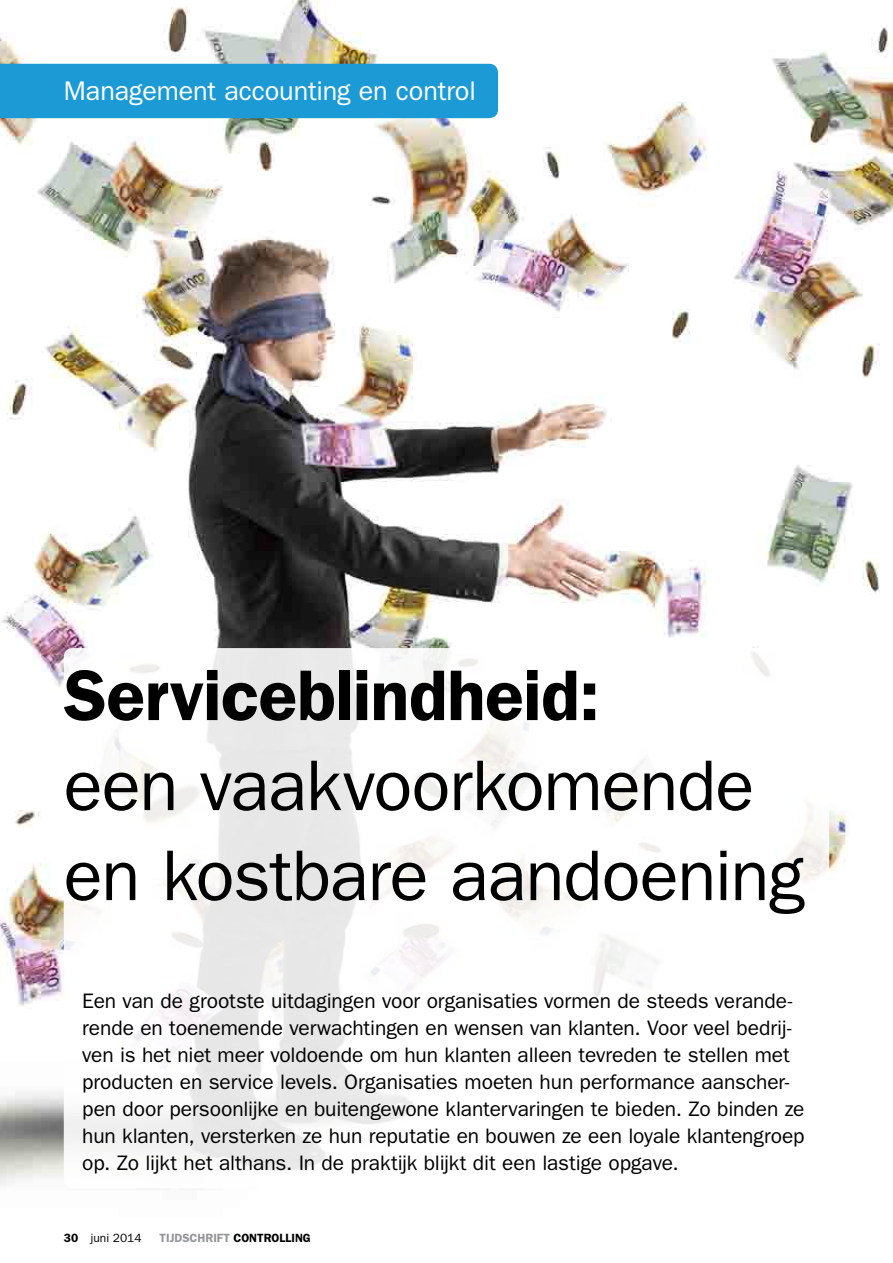
<style>
.page{position:relative;width:893px;height:1263px;background:#fff}
.page>*{position:absolute;margin:0;border:0;box-sizing:border-box;transform-origin:0 0}
.t1{font:72px/90px "ITC Franklin Gothic Std";letter-spacing:-.015em;color:#000}
.t2{font:600 72px "ITC Franklin Gothic Std";letter-spacing:-.015em;color:#000}
.t3{font:27px "ITC Franklin Gothic Std";letter-spacing:-.005em;color:#fff}
.t4{font:21px/27px "ITC Franklin Gothic Std";letter-spacing:-.005em;color:#000}
.t5{font:600 12px "ITC Franklin Gothic Std";color:#939598}
.t6{font:12px "ITC Franklin Gothic Std";color:#000}
.s1{font-weight:600}
.s2{color:#000}
</style>
<div class="page">
<img style="left:0;top:0;width:893px;height:1186px">
<div style="left:0;top:64px;width:498px;height:54px;background:#1c9ad6"></div>
<svg style="left:64px;top:648px;width:765px;height:540px"></svg>
<p class="t3" style="left:64px;top:75px;width:413px">Management accounting en control</p>
<h1 class="t2" style="left:64px;top:653px;width:538px">Serviceblindheid:</h1>
<h1 class="t1" style="left:64px;top:741px;width:742px">een vaakvoorkomende en kostbare aandoening</h1>
<p class="t4" style="left:82px;top:988px;width:724px">Een van de grootste uitdagingen voor organisaties vormen de steeds verande&shy;rende en toenemende verwachtingen en wensen van klanten. Voor veel bedrij&shy;ven is het niet meer voldoende om hun klanten alleen tevreden te stellen met producten en service levels. Organisaties moeten hun performance aanscher&shy;pen door persoonlijke en buitengewone klantervaringen te bieden. Zo binden ze hun klanten, versterken ze hun reputatie en bouwen ze een loyale klantengroep op. Zo lijkt het althans. In de praktijk blijkt dit een lastige opgave.</p>
<p class="t6" style="left:64px;top:1231px;width:79px"><span class="s1">30</span> juni 2014</p>
<p class="t5" style="left:160px;top:1231px;width:153px">TIJDSCHRIFT <span class="s2">CONTROLLING</span></p>
</div>
